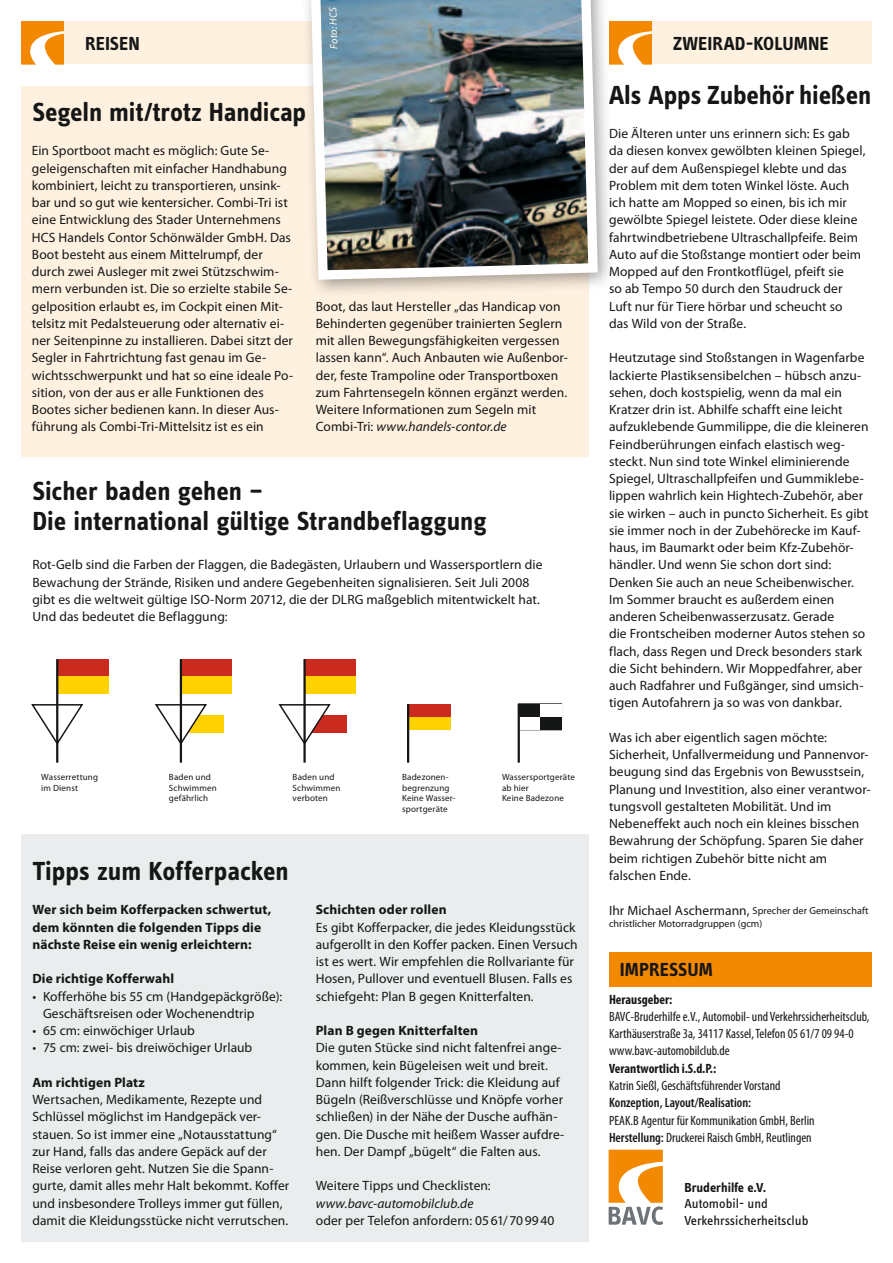
<style>
.page{position:relative;width:893px;height:1263px;background:#fff}
.page>*{position:absolute;margin:0;border:0;box-sizing:border-box;transform-origin:0 0}
.t1{font:700 27px/30px "Info Text";letter-spacing:-.005em;color:#151616}
.t2{font:700 19.5px "Info Text";letter-spacing:-.005em;color:#151616}
.t3{font:13.5px/17.2px "Myriad Pro";letter-spacing:.005em;color:#151616}
.t4{font:condensed 13.5px/17.2px "Myriad Pro";color:#151616}
.t5{font:700 13.5px/17.2px "Myriad Pro";letter-spacing:.01em;color:#151616}
.t6{font:13.5px/16.5px "Info Text";color:#151616}
.t7{font:700 condensed 13.5px "Myriad Pro";color:#151616}
.t8{font:600 condensed 13.5px "Myriad Pro";color:#151616}
.t9{font:italic 13.5px "Myriad Pro";letter-spacing:.005em;color:#151616}
.t10{font:700 13.5px "Info Text";color:#151616}
.t11{font:italic 10.5px "Myriad Pro";color:#fff}
.t12{font:10.2px/12.8px "Myriad Pro";color:#151616}
.t13{font:9px/10.5px "Myriad Pro";letter-spacing:.02em;color:#151616}
.s1{font-size:13.5px}
.s2{font-style:italic}
.s3{font-weight:600}
</style>
<div class="page">
<div style="left:64px;top:21px;width:525px;height:43px;background:#fff1e0"></div>
<div style="left:652px;top:21px;width:220px;height:43px;background:#fff1e0"></div>
<div style="left:21px;top:834px;width:568px;height:408px;background:#eaeced"></div>
<div style="left:21px;top:86px;width:568px;height:371px;background:#fff1e0"></div>
<img style="left:616px;top:21px;width:36px;height:43px">
<img style="left:21px;top:21px;width:43px;height:43px">
<svg style="left:609px;top:1150px;width:54px;height:75px"></svg>
<div style="left:301px;top:0;width:315px;height:298px;background:#151616;opacity:.4"></div>
<img style="left:306px;top:0;width:297px;height:285px">
<svg style="left:31px;top:703px;width:53px;height:42px"></svg>
<div style="left:57px;top:659px;width:51px;height:34px;background:#cb2b1e"></div>
<div style="left:57px;top:676px;width:51px;height:17px;background:#fdd200"></div>
<hr style="left:56px;top:659px;width:2px;height:104px;background:#151616">
<div style="left:181px;top:715px;width:42px;height:17px;background:#fdd200"></div>
<svg style="left:155px;top:703px;width:53px;height:42px"></svg>
<div style="left:181px;top:659px;width:51px;height:34px;background:#cb2b1e"></div>
<div style="left:181px;top:676px;width:51px;height:17px;background:#fdd200"></div>
<hr style="left:180px;top:659px;width:2px;height:104px;background:#151616">
<div style="left:305px;top:715px;width:42px;height:17px;background:#cb2b1e"></div>
<svg style="left:278px;top:704px;width:54px;height:39px"></svg>
<div style="left:305px;top:659px;width:51px;height:34px;background:#cb2b1e"></div>
<div style="left:305px;top:676px;width:51px;height:17px;background:#fdd200"></div>
<hr style="left:303px;top:659px;width:3px;height:104px;background:#151616">
<div style="left:408px;top:704px;width:43px;height:25px;background:#cb2b1e"></div>
<div style="left:408px;top:717px;width:43px;height:12px;background:#fdd200"></div>
<hr style="left:407px;top:704px;width:2px;height:59px;background:#151616">
<div style="left:519px;top:704px;width:42px;height:25px;background:#151616"></div>
<div style="left:518px;top:703px;width:44px;height:27px;border:2px solid #151616"></div>
<div style="left:519px;top:717px;width:21px;height:12px;background:#fff"></div>
<div style="left:540px;top:704px;width:21px;height:13px;background:#fff"></div>
<hr style="left:518px;top:704px;width:2px;height:59px;background:#151616">
<div style="left:609px;top:952px;width:263px;height:34px;background:#f38801"></div>
<p class="t11" style="left:327px;top:49px;width:43px;rotate:-91deg">Foto: HCS</p>
<h2 class="t2" style="left:85px;top:32px;width:56px">REISEN</h2>
<h2 class="t2" style="left:673px;top:32px;width:158px">ZWEIRAD-KOLUMNE</h2>
<h1 class="t1" style="left:609px;top:80px;width:264px">Als Apps Zubehör hießen</h1>
<p class="t3" style="left:609px;top:125px;width:258px">Die Älteren unter uns erinnern sich: Es gab da diesen konvex gewölbten kleinen Spiegel, der auf dem Außenspiegel klebte und das Problem mit dem toten Winkel löste. Auch ich hatte am Mopped so einen, bis ich mir gewölbte Spiegel leistete. Oder diese kleine fahrtwindbetriebene Ultraschallpfeife. Beim Auto auf die Stoßstange montiert oder beim Mopped auf den Frontkotflügel, pfeift sie<br>so ab Tempo 50 durch den Staudruck der Luft nur für Tiere hörbar und scheucht so das Wild von der Straße.</p>
<p class="t3" style="left:609px;top:349px;width:261px">Heutzutage sind Stoßstangen in Wagenfarbe lackierte Plastiksensibelchen – hübsch anzu&shy;sehen, doch kostspielig, wenn da mal ein Kratzer drin ist. Abhilfe schafft eine leicht aufzuklebende Gummilippe, die die kleineren Feindberührungen einfach elastisch weg&shy;steckt. Nun sind tote Winkel eliminierende Spiegel, Ultraschallpfeifen und Gummiklebe&shy;lippen wahrlich kein Hightech-Zubehör, aber sie wirken – auch in puncto Sicherheit. Es gibt sie immer noch in der Zubehörecke im Kauf&shy;haus, im Baumarkt oder beim Kfz-Zubehör&shy;händler. Und wenn Sie schon dort sind:<br>Denken Sie auch an neue Scheibenwischer.<br>Im Sommer braucht es außerdem einen anderen Scheibenwasserzusatz. Gerade<br>die Frontscheiben moderner Autos stehen so flach, dass Regen und Dreck besonders stark die Sicht behindern. Wir Moppedfahrer, aber auch Radfahrer und Fußgänger, sind umsich&shy;tigen Autofahrern ja so was von dankbar.</p>
<p class="t3" style="left:609px;top:728px;width:263px">Was ich aber eigentlich sagen möchte:<br>Sicherheit, Unfallvermeidung und Pannenvor&shy;beugung sind das Ergebnis von Bewusstsein, Planung und Investition, also einer verantwor&shy;tungsvoll gestalteten Mobilität. Und im Nebeneffekt auch noch ein kleines bisschen Bewahrung der Schöpfung. Sparen Sie daher beim richtigen Zubehör bitte nicht am falschen Ende.</p>
<p class="t12" style="left:609px;top:904px;width:261px"><span class="s1">Ihr Michael Aschermann,</span> Sprecher der Gemeinschaft christlicher Motorradgruppen (gcm)</p>
<h1 class="t1" style="left:32px;top:97px;width:275px">Segeln mit/trotz Handicap</h1>
<p class="t3" style="left:32px;top:142px;width:263px">Ein Sportboot macht es möglich: Gute Se&shy;geleigenschaften mit einfacher Handhabung kombiniert, leicht zu transportieren, unsink&shy;bar und so gut wie kentersicher. Combi-Tri ist eine Entwicklung des Stader Unternehmens HCS Handels Contor Schönwälder GmbH. Das Boot besteht aus einem Mittelrumpf, der durch zwei Ausleger mit zwei Stützschwim&shy;mern verbunden ist. Die so erzielte stabile Se&shy;gelposition erlaubt es, im Cockpit einen Mit&shy;telsitz mit Pedalsteuerung oder alternativ ei&shy;ner Seitenpinne zu installieren. Dabei sitzt der Segler in Fahrtrichtung fast genau im Ge&shy;wichtsschwerpunkt und hat so eine ideale Po&shy;sition, von der aus er alle Funktionen des Bootes sicher bedienen kann. In dieser Aus&shy;führung als Combi-Tri-Mittelsitz ist es ein</p>
<p class="t3" style="left:316px;top:297px;width:254px">Boot, das laut Hersteller „das Handicap von Behinderten gegenüber trainierten Seglern mit allen Bewegungsfähigkeiten vergessen lassen kann“. Auch Anbauten wie Außenbor&shy;der, feste Trampoline oder Transportboxen zum Fahrtensegeln können ergänzt werden.<br>Weitere Informationen zum Segeln mit Combi-Tri: <span class="s2">www.handels-contor.de</span></p>
<h1 class="t1" style="left:32px;top:476px;width:456px">Sicher baden gehen –<br>Die international gültige Strandbeflaggung</h1>
<p class="t3" style="left:32px;top:556px;width:512px">Rot-Gelb sind die Farben der Flaggen, die Badegästen, Urlaubern und Wassersportlern die Bewachung der Strände, Risiken und andere Gegebenheiten signalisieren. Seit Juli 2008 gibt es die weltweit gültige ISO-Norm 20712, die der DLRG maßgeblich mitentwickelt hat.<br>Und das bedeutet die Beflaggung:</p>
<p class="t13" style="left:41px;top:772px;width:58px">Wasserrettung im Dienst</p>
<p class="t13" style="left:169px;top:772px;width:49px">Baden und<br>Schwimmen gefährlich</p>
<p class="t13" style="left:293px;top:772px;width:49px">Baden und<br>Schwimmen verboten</p>
<p class="t13" style="left:402px;top:772px;width:55px">Badezonen&shy;begrenzung<br>Keine Wasser&shy;sportgeräte</p>
<p class="t13" style="left:502px;top:772px;width:74px">Wassersportgeräte ab hier<br>Keine Badezone</p>
<h1 class="t1" style="left:32px;top:856px;width:258px">Tipps zum Kofferpacken</h1>
<p class="t5" style="left:32px;top:901px;width:240px">Wer sich beim Kofferpacken schwertut, dem könnten die folgenden Tipps die nächste Reise ein wenig erleichtern:</p>
<p class="t5" style="left:32px;top:970px;width:143px">Die richtige Kofferwahl</p>
<p class="t3" style="left:43px;top:987px;width:241px;text-indent:-11px">• Kofferhöhe bis 55 cm (Handgepäckgröße):<br>Geschäftsreisen oder Wochenendtrip</p>
<p class="t3" style="left:32px;top:1022px;width:164px">• 65 cm: einwöchiger Urlaub</p>
<p class="t3" style="left:32px;top:1039px;width:221px">• 75 cm: zwei- bis dreiwöchiger Urlaub</p>
<p class="t5" style="left:32px;top:1073px;width:114px">Am richtigen Platz</p>
<p class="t3" style="left:32px;top:1091px;width:258px">Wertsachen, Medikamente, Rezepte und Schlüssel möglichst im Handgepäck ver&shy;stauen. So ist immer eine „Notausstattung“ zur Hand, falls das andere Gepäck auf der Reise verloren geht. Nutzen Sie die Spann&shy;gurte, damit alles mehr Halt bekommt. Koffer und insbesondere Trolleys immer gut füllen, damit die Kleidungsstücke nicht verrutschen.</p>
<p class="t5" style="left:316px;top:901px;width:132px">Schichten oder rollen</p>
<p class="t3" style="left:316px;top:918px;width:263px">Es gibt Kofferpacker, die jedes Kleidungsstück aufgerollt in den Koffer packen. Einen Versuch ist es wert. Wir empfehlen die Rollvariante für Hosen, Pullover und eventuell Blusen. Falls es schiefgeht: Plan B gegen Knitterfalten.</p>
<p class="t5" style="left:316px;top:1021px;width:164px">Plan B gegen Knitterfalten</p>
<p class="t3" style="left:316px;top:1039px;width:250px">Die guten Stücke sind nicht faltenfrei ange&shy;kommen, kein Bügeleisen weit und breit.<br>Dann hilft folgender Trick: die Kleidung auf Bügeln (Reißverschlüsse und Knöpfe vorher schließen) in der Nähe der Dusche aufhän&shy;gen. Die Dusche mit heißem Wasser aufdre&shy;hen. Der Dampf „bügelt“ die Falten aus.</p>
<p class="t3" style="left:316px;top:1177px;width:176px">Weitere Tipps und Checklisten:</p>
<p class="t9" style="left:316px;top:1195px;width:159px">www.bavc-automobilclub.de</p>
<p class="t3" style="left:316px;top:1211px;width:240px">oder per Telefon anfordern: 0561/709940</p>
<h2 class="t2" style="left:620px;top:959px;width:95px">IMPRESSUM</h2>
<p class="t7" style="left:609px;top:991px;width:65px">Herausgeber:</p>
<p class="t4" style="left:609px;top:1008px;width:262px">BAVC-Bruderhilfe e.V., Automobil- und Verkehrssicherheitsclub,<br>Karthäuserstraße 3a, 34117 Kassel, Telefon 05 61/7 09 94-0 www.bavc-automobilclub.de</p>
<p class="t7" style="left:609px;top:1060px;width:109px">Verantwortlich i.S.d.P.:</p>
<p class="t4" style="left:609px;top:1077px;width:173px">Katrin Sießl, Geschäftsführender Vorstand</p>
<p class="t8" style="left:609px;top:1094px;width:144px">Konzeption, Layout/Realisation:</p>
<p class="t4" style="left:609px;top:1111px;width:207px">PEAK.B Agentur für Kommunikation GmbH, Berlin<br><span class="s3">Herstellung:</span> Druckerei Raisch GmbH, Reutlingen</p>
<p class="t10" style="left:684px;top:1179px;width:83px">Bruderhilfe e.V.</p>
<p class="t6" style="left:684px;top:1195px;width:126px">Automobil- und<br>Verkehrssicherheitsclub</p>
</div>
